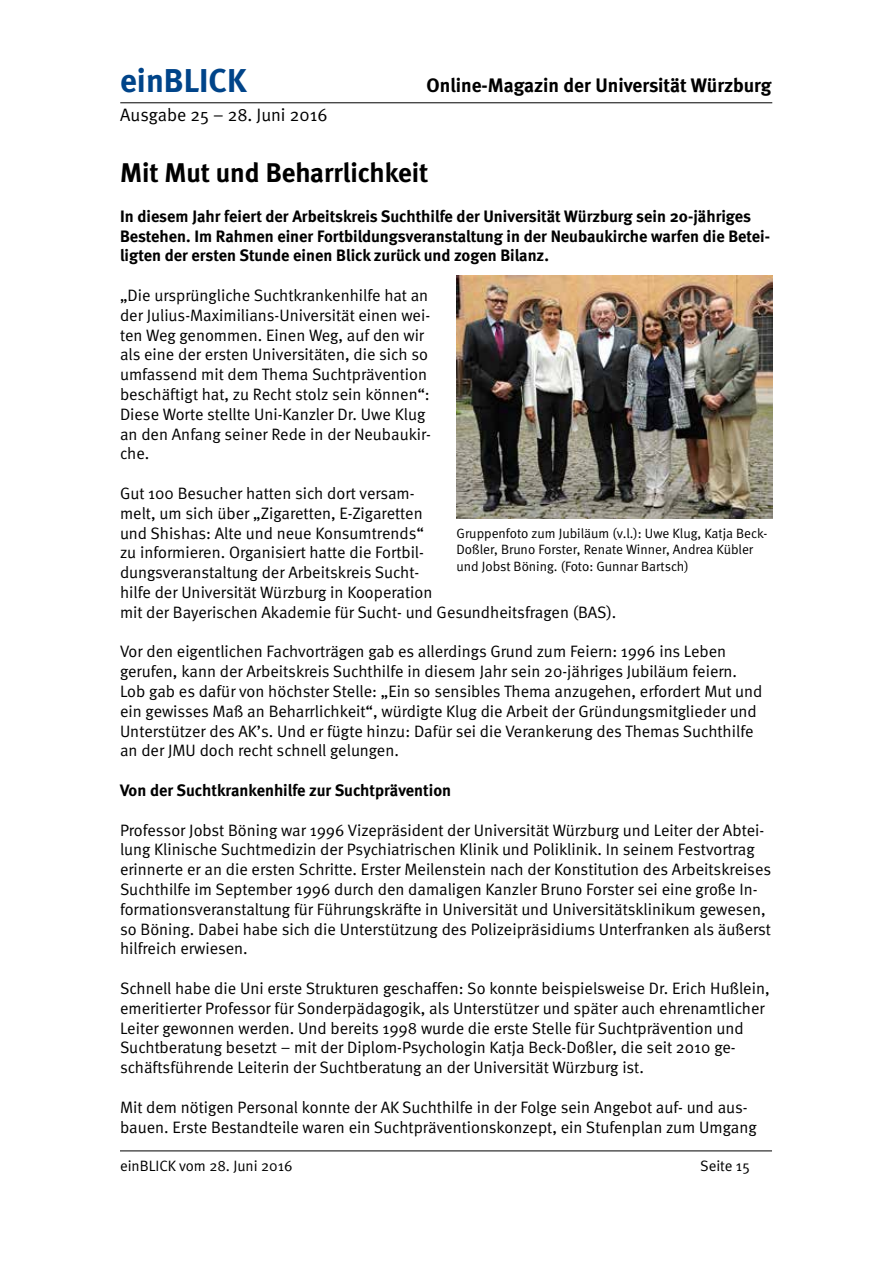
<style>
.page{position:relative;width:893px;height:1263px;background:#fff}
.page>*{position:absolute;margin:0;border:0;box-sizing:border-box;transform-origin:0 0}
.t1{font:700 33px "Meta";color:#004489}
.t2{font:700 27px "Meta";color:#000}
.t3{font:700 19.5px "Meta";color:#000}
.t4{font:18px "Meta Normal";color:#000}
.t5{font:16.5px/19.8px "Meta Normal";color:#000}
.t6{font:700 16.5px/19.8px "Meta";color:#000}
.t7{font:15px "Meta Normal";color:#000}
.t8{font:13.5px/16.2px "Meta Normal";color:#000}
</style>
<div class="page">
<hr style="left:120px;top:102px;width:652px;height:1px;background:#000">
<hr style="left:120px;top:1150px;width:652px;height:1px;background:#000">
<img style="left:457px;top:275px;width:316px;height:243px">
<h1 class="t1" style="left:120px;top:61px;width:128px">einBLICK</h1>
<p class="t3" style="left:427px;top:74px;width:346px">Online-Magazin der Universität Würzburg</p>
<p class="t4" style="left:120px;top:105px;width:209px">Ausgabe 25 – 28. Juni 2016</p>
<h2 class="t2" style="left:120px;top:157px;width:310px">Mit Mut und Beharrlichkeit</h2>
<p class="t6" style="left:120px;top:206px;width:651px">In diesem Jahr feiert der Arbeitskreis Suchthilfe der Universität Würzburg sein 20-jähriges<br>Bestehen. Im Rahmen einer Fortbildungsveranstaltung in der Neubaukirche warfen die Betei&shy;ligten der ersten Stunde einen Blick zurück und zogen Bilanz.</p>
<p class="t5" style="left:120px;top:285px;width:312px">„Die ursprüngliche Suchtkrankenhilfe hat an der Julius-Maximilians-Universität einen wei&shy;ten Weg genommen. Einen Weg, auf den wir als eine der ersten Universitäten, die sich so umfassend mit dem Thema Suchtprävention beschäftigt hat, zu Recht stolz sein können“:<br>Diese Worte stellte Uni-Kanzler Dr. Uwe Klug an den Anfang seiner Rede in der Neubaukir&shy;che.</p>
<p class="t5" style="left:120px;top:483px;width:498px">Gut 100 Besucher hatten sich dort versam-<br>melt, um sich über „Zigaretten, E-Zigaretten<br>und Shishas: Alte und neue Konsumtrends“<br>zu informieren. Organisiert hatte die Fortbil-<br>dungsveranstaltung der Arbeitskreis Sucht-<br>hilfe der Universität Würzburg in Kooperation<br>mit der Bayerischen Akademie für Sucht- und Gesundheitsfragen (BAS).</p>
<p class="t5" style="left:120px;top:641px;width:644px">Vor den eigentlichen Fachvorträgen gab es allerdings Grund zum Feiern: 1996 ins Leben gerufen, kann der Arbeitskreis Suchthilfe in diesem Jahr sein 20-jähriges Jubiläum feiern.<br>Lob gab es dafür von höchster Stelle: „Ein so sensibles Thema anzugehen, erfordert Mut und ein gewisses Maß an Beharrlichkeit“, würdigte Klug die Arbeit der Gründungsmitglieder und Unterstützer des AK’s. Und er fügte hinzu: Dafür sei die Verankerung des Themas Suchthilfe an der JMU doch recht schnell gelungen.</p>
<p class="t6" style="left:120px;top:780px;width:333px">Von der Suchtkrankenhilfe zur Suchtprävention</p>
<p class="t5" style="left:120px;top:820px;width:653px">Professor Jobst Böning war 1996 Vizepräsident der Universität Würzburg und Leiter der Abtei&shy;lung Klinische Suchtmedizin der Psychiatrischen Klinik und Poliklinik. In seinem Festvortrag erinnerte er an die ersten Schritte. Erster Meilenstein nach der Konstitution des Arbeitskreises Suchthilfe im September 1996 durch den damaligen Kanzler Bruno Forster sei eine große In&shy;formationsveranstaltung für Führungskräfte in Universität und Universitätsklinikum gewesen, so Böning. Dabei habe sich die Unterstützung des Polizeipräsidiums Unterfranken als äußerst hilfreich erwiesen.</p>
<p class="t5" style="left:120px;top:978px;width:651px">Schnell habe die Uni erste Strukturen geschaffen: So konnte beispielsweise Dr. Erich Hußlein, emeritierter Professor für Sonderpädagogik, als Unterstützer und später auch ehrenamtlicher Leiter gewonnen werden. Und bereits 1998 wurde die erste Stelle für Suchtprävention und Suchtberatung besetzt – mit der Diplom-Psychologin Katja Beck-Doßler, die seit 2010 ge&shy;schäftsführende Leiterin der Suchtberatung an der Universität Würzburg ist.</p>
<p class="t5" style="left:120px;top:1097px;width:638px">Mit dem nötigen Personal konnte der AK Suchthilfe in der Folge sein Angebot auf- und aus&shy;bauen. Erste Bestandteile waren ein Suchtpräventionskonzept, ein Stufenplan zum Umgang</p>
<p class="t8" style="left:457px;top:525px;width:312px">Gruppenfoto zum Jubiläum (v.l.): Uwe Klug, Katja Beck-<br>Doßler, Bruno Forster, Renate Winner, Andrea Kübler und Jobst Böning. (Foto: Gunnar Bartsch)</p>
<p class="t7" style="left:120px;top:1157px;width:174px">einBLICK vom 28. Juni 2016</p>
<p class="t7" style="left:700px;top:1157px;width:51px">Seite 15</p>
</div>
